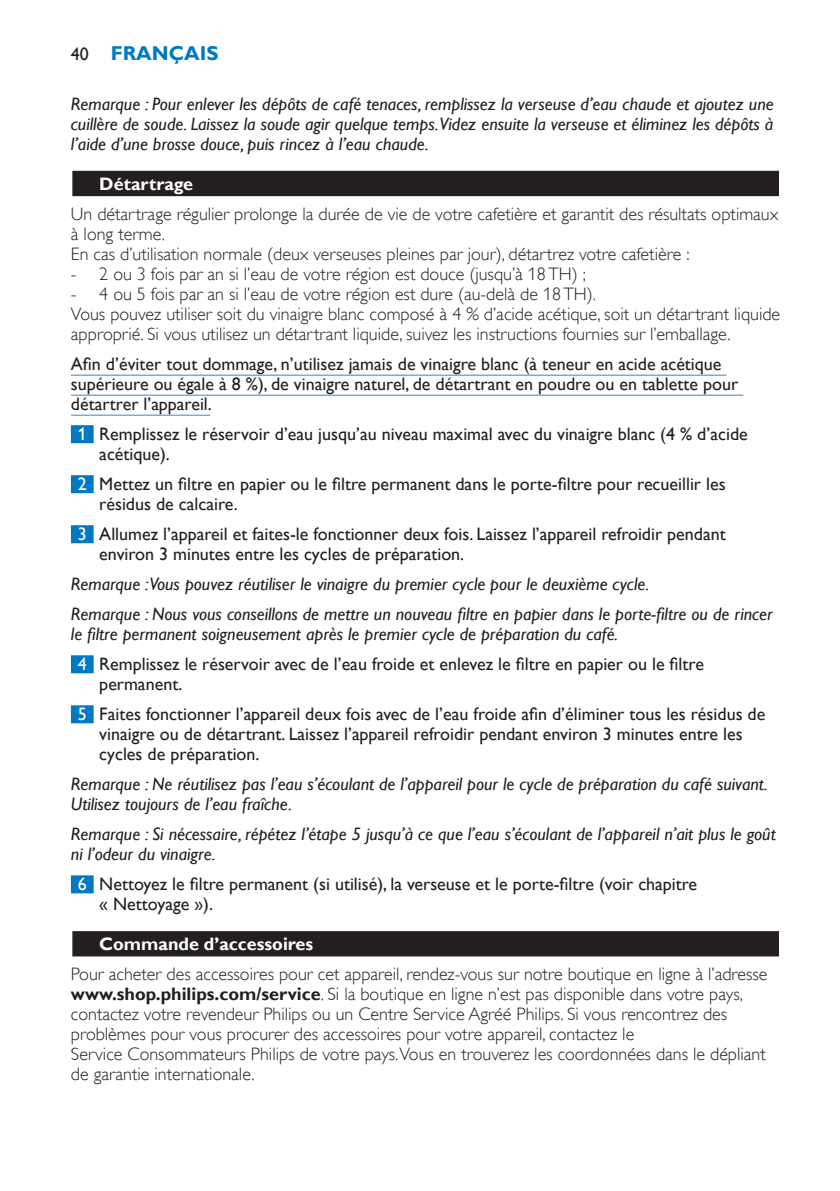
<style>
.page{position:relative;width:840px;height:1191px;background:#fff}
.page>*{position:absolute;margin:0;border:0;box-sizing:border-box;transform-origin:0 0}
.t1{font:700 20px "Gill Sans Alt One WGL";color:#0079c2}
.t2{font:18px/20px "Gill Sans Alt One WGL";color:#231f20}
.t3{font:18px/20px "Gill Sans Alt One WGL Light";color:#231f20}
.t4{font:italic 18px/20px "Gill Sans Alt One WGL";color:#231f20}
.t5{font:700 18px "Gill Sans Alt One WGL";color:#fff}
.s1{font-weight:400;font-size:18px;color:#231f20}
.s2{color:#fff}
.s3{font-style:italic}
.s4{font-family:"Gill Sans Alt One WGL";font-weight:700}
</style>
<div class="page">
<div style="left:71px;top:170px;width:709px;height:28px;background:#dcdbdc"></div>
<div style="left:72px;top:171px;width:706px;height:25px;background:#231f20"></div>
<hr style="left:71px;top:374px;width:655px;height:2px;background:#7aabdb">
<hr style="left:71px;top:394px;width:671px;height:2px;background:#7aabdb">
<hr style="left:71px;top:414px;width:139px;height:2px;background:#7aabdb">
<div style="left:71px;top:425px;width:23px;height:18px;background:#0079c2"></div>
<div style="left:71px;top:475px;width:23px;height:18px;background:#0079c2"></div>
<div style="left:71px;top:525px;width:23px;height:18px;background:#0079c2"></div>
<div style="left:71px;top:655px;width:23px;height:18px;background:#0079c2"></div>
<div style="left:71px;top:705px;width:23px;height:18px;background:#0079c2"></div>
<div style="left:71px;top:875px;width:23px;height:18px;background:#0079c2"></div>
<div style="left:71px;top:930px;width:709px;height:28px;background:#939191"></div>
<div style="left:72px;top:931px;width:706px;height:25px;background:#231f20"></div>
<p class="t1" style="left:71px;top:40px;width:149px"><span class="s1">40</span> Français</p>
<p class="t4" style="left:71px;top:94px;width:704px;text-align:justify">Remarque : Pour enlever les dépôts de café tenaces, remplissez la verseuse d’eau chaude et ajoutez une cuillère de soude. Laissez la soude agir quelque temps.Videz ensuite la verseuse et éliminez les dépôts à l’aide d’une brosse douce, puis rincez à l’eau chaude.</p>
<p class="t5" style="left:99px;top:172px;width:95px">Détartrage</p>
<p class="t3" style="left:71px;top:204px;width:708px">Un détartrage régulier prolonge la durée de vie de votre cafetière et garantit des résultats optimaux à long terme.<br>En cas d’utilisation normale (deux verseuses pleines par jour), détartrez votre cafetière :</p>
<p class="t3" style="left:71px;top:264px;width:516px">- 2 ou 3 fois par an si l’eau de votre région est douce (jusqu’à 18TH) ;</p>
<p class="t3" style="left:71px;top:284px;width:710px">- 4 ou 5 fois par an si l’eau de votre région est dure (au-delà de 18TH).<br>Vous pouvez utiliser soit du vinaigre blanc composé à 4 % d’acide acétique, soit un détartrant liquide approprié. Si vous utilisez un détartrant liquide, suivez les instructions fournies sur l’emballage.</p>
<p class="t2" style="left:71px;top:354px;width:668px">Afin d’éviter tout dommage, n’utilisez jamais de vinaigre blanc (à teneur en acide acétique supérieure ou égale à 8 %), de vinaigre naturel, de détartrant en poudre ou en tablette pour détartrer l’appareil.</p>
<p class="t2" style="left:99px;top:424px;width:649px;text-indent:-22px"><span class="s2">1</span> Remplissez le réservoir d’eau jusqu’au niveau maximal avec du vinaigre blanc (4 % d’acide acétique).</p>
<p class="t2" style="left:99px;top:474px;width:627px;text-indent:-22px"><span class="s2">2</span> Mettez un filtre en papier ou le filtre permanent dans le porte-filtre pour recueillir les résidus de calcaire.</p>
<p class="t2" style="left:99px;top:524px;width:627px;text-indent:-22px"><span class="s2">3</span> Allumez l’appareil et faites-le fonctionner deux fois. Laissez l’appareil refroidir pendant environ 3 minutes entre les cycles de préparation.</p>
<p class="t4" style="left:71px;top:569px;width:702px;line-height:30px">Remarque :Vous pouvez réutiliser le vinaigre du premier cycle pour le deuxième cycle.<br>Remarque : Nous vous conseillons de mettre un nouveau filtre en papier dans le porte-filtre ou de rincer</p>
<p class="t2" style="left:78px;top:619px;width:627px;line-height:30px;text-indent:-7px"><span class="s3">le filtre permanent soigneusement après le premier cycle de préparation du café.<br></span><span class="s2">4</span> Remplissez le réservoir avec de l’eau froide et enlevez le filtre en papier ou le filtre</p>
<p class="t2" style="left:78px;top:669px;width:688px;line-height:30px;text-indent:22px">permanent.<br><span class="s2">5</span> Faites fonctionner l’appareil deux fois avec de l’eau froide afin d’éliminer tous les résidus de</p>
<p class="t2" style="left:99px;top:724px;width:644px">vinaigre ou de détartrant. Laissez l’appareil refroidir pendant environ 3 minutes entre les cycles de préparation.</p>
<p class="t4" style="left:71px;top:774px;width:697px">Remarque : Ne réutilisez pas l’eau s’écoulant de l’appareil pour le cycle de préparation du café suivant.<br>Utilisez toujours de l’eau fraîche.</p>
<p class="t4" style="left:71px;top:824px;width:706px">Remarque : Si nécessaire, répétez l’étape 5 jusqu’à ce que l’eau s’écoulant de l’appareil n’ait plus le goût ni l’odeur du vinaigre.</p>
<p class="t2" style="left:99px;top:874px;width:599px;text-indent:-22px"><span class="s2">6</span> Nettoyez le filtre permanent (si utilisé), la verseuse et le porte-filtre (voir chapitre « Nettoyage »).</p>
<p class="t5" style="left:99px;top:932px;width:215px">Commande d’accessoires</p>
<p class="t3" style="left:71px;top:964px;width:697px">Pour acheter des accessoires pour cet appareil, rendez-vous sur notre boutique en ligne à l’adresse <span class="s4">www.shop.philips.com/service</span>. Si la boutique en ligne n’est pas disponible dans votre pays, contactez votre revendeur Philips ou un Centre Service Agréé Philips. Si vous rencontrez des problèmes pour vous procurer des accessoires pour votre appareil, contactez le<br>Service Consommateurs Philips de votre pays.Vous en trouverez les coordonnées dans le dépliant de garantie internationale.</p>
</div>
